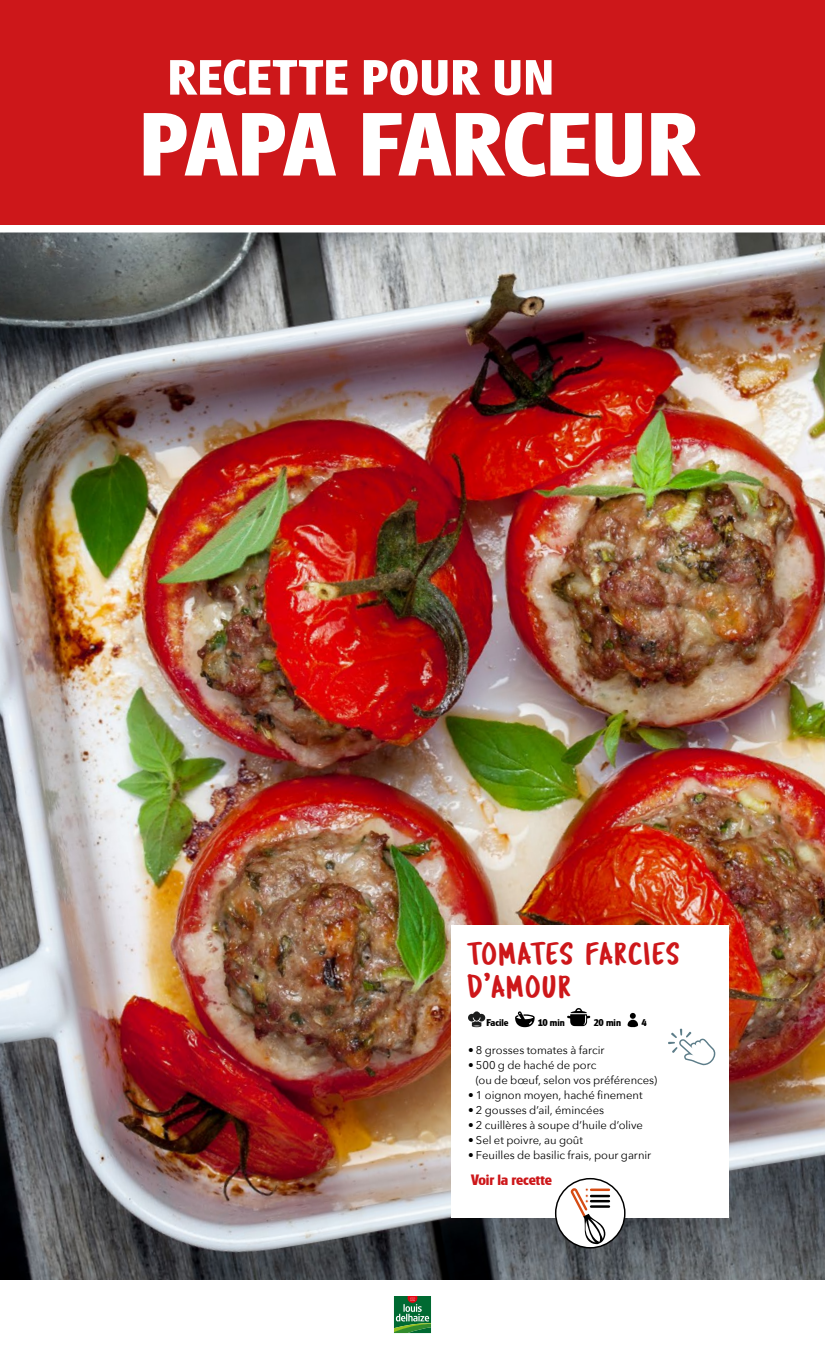
<style>
.page{position:relative;width:825px;height:1350px;background:#fff}
.page>*{position:absolute;margin:0;border:0;box-sizing:border-box;transform-origin:0 0}
.t1{font:700 93.6px "Glasgow RR";letter-spacing:.015em;color:#fff}
.t2{font:700 51.75px "Glasgow RR";letter-spacing:.025em;color:#fff}
.t3{font:32.4px/32.4px "Tragic Marker";letter-spacing:.035em;color:#cd171a}
.t4{font:700 15.6px "Glasgow RR";letter-spacing:-.005em;color:#cd171a}
.t5{font:11.25px/15px "Avenir Next";letter-spacing:-.005em;color:#000}
.t6{font:700 10.2px "Glasgow RR";color:#000}
</style>
<div class="page">
<div style="left:0;top:0;width:825px;height:224px;background:#cd171a"></div>
<img style="left:0;top:232px;width:825px;height:1048px">
<svg style="left:394px;top:1296px;width:37px;height:37px"></svg>
<div style="left:452px;top:926px;width:277px;height:292px;background:#fff"></div>
<svg style="left:468px;top:1011px;width:17px;height:16px"></svg>
<svg style="left:515px;top:1011px;width:20px;height:16px"></svg>
<svg style="left:567px;top:1008px;width:23px;height:18px"></svg>
<svg style="left:628px;top:1013px;width:10px;height:15px"></svg>
<div style="left:556px;top:1179px;width:69px;height:69px;background:#fff;border-radius:50%"></div>
<div style="left:555px;top:1178px;width:71px;height:71px;border:1px solid #000;border-radius:50%"></div>
<svg style="left:571px;top:1188px;width:38px;height:56px"></svg>
<svg style="left:668px;top:1029px;width:47px;height:36px"></svg>
<h2 class="t2" style="left:168px;top:48px;width:387px">RECETTE POUR UN</h2>
<h1 class="t1" style="left:140px;top:91px;width:560px">PAPA FARCEUR</h1>
<h3 class="t3" style="left:468px;top:937px;width:214px">TOMATES FARCIES<br>D’AMOUR</h3>
<p class="t6" style="left:487px;top:1017px;width:24px">Facile</p>
<p class="t6" style="left:538px;top:1017px;width:28px">10 min</p>
<p class="t6" style="left:594px;top:1017px;width:29px">20 min</p>
<p class="t6" style="left:642px;top:1017px;width:7px">4</p>
<p class="t5" style="left:468px;top:1042px;width:138px">• 8 grosses tomates à farcir</p>
<p class="t5" style="left:476px;top:1057px;width:183px;text-indent:-8px">• 500 g de haché de porc<br>(ou de bœuf, selon vos préférences)</p>
<p class="t5" style="left:468px;top:1087px;width:176px">• 1 oignon moyen, haché finement</p>
<p class="t5" style="left:468px;top:1102px;width:138px">• 2 gousses d’ail, émincées</p>
<p class="t5" style="left:468px;top:1117px;width:177px">• 2 cuillères à soupe d’huile d’olive</p>
<p class="t5" style="left:468px;top:1132px;width:117px">• Sel et poivre, au goût</p>
<p class="t5" style="left:468px;top:1147px;width:185px">• Feuilles de basilic frais, pour garnir</p>
<h3 class="t4" style="left:471px;top:1171px;width:82px">Voir la recette</h3>
</div>
